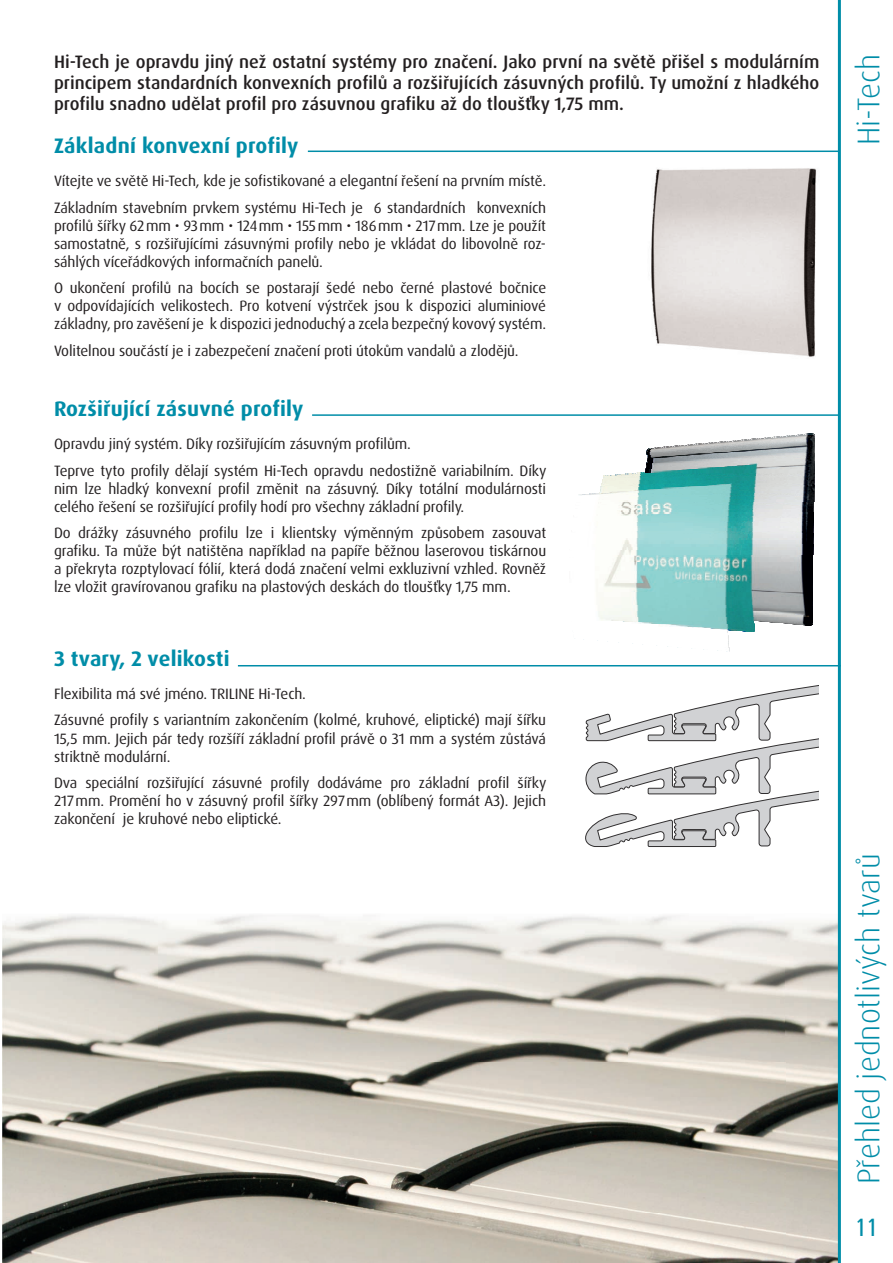
<style>
.page{position:relative;width:893px;height:1263px;background:#fff}
.page>*{position:absolute;margin:0;border:0;box-sizing:border-box;transform-origin:0 0}
.t1{font:300 31.5px "Dax Pro";color:#008da8}
.t2{font:27px "Raavi";color:#008da8}
.t3{font:700 21px "Dax Pro";letter-spacing:.01em;color:#008da8}
.t4{font:500 18px/21px "Dax Pro";color:#231f20;text-align:justify}
.t5{font:15px/18px "Dax Pro";letter-spacing:-.01em;color:#231f20}
</style>
<div class="page">
<img style="left:2px;top:913px;width:836px;height:350px">
<hr style="left:838px;top:0;width:3px;height:1263px;background:#008da8">
<img style="left:651px;top:168px;width:166px;height:189px">
<svg style="left:729px;top:630px;width:26px;height:2px"></svg>
<img style="left:623px;top:621px;width:131px;height:9px">
<svg style="left:792px;top:624px;width:21px;height:2px"></svg>
<img style="left:783px;top:623px;width:30px;height:1px">
<img style="left:770px;top:622px;width:43px;height:1px">
<img style="left:758px;top:621px;width:55px;height:1px">
<img style="left:599px;top:544px;width:214px;height:77px">
<img style="left:624px;top:525px;width:190px;height:19px">
<img style="left:621px;top:512px;width:193px;height:13px">
<img style="left:617px;top:502px;width:197px;height:10px">
<img style="left:580px;top:495px;width:234px;height:7px">
<img style="left:592px;top:494px;width:222px;height:1px">
<img style="left:600px;top:485px;width:214px;height:9px">
<img style="left:602px;top:477px;width:212px;height:8px">
<img style="left:604px;top:475px;width:210px;height:2px">
<img style="left:615px;top:475px;width:199px;height:1px">
<img style="left:627px;top:474px;width:187px;height:1px">
<img style="left:642px;top:473px;width:172px;height:1px">
<img style="left:645px;top:465px;width:169px;height:8px">
<img style="left:647px;top:449px;width:168px;height:16px">
<img style="left:649px;top:448px;width:166px;height:2px">
<img style="left:655px;top:448px;width:160px;height:1px">
<img style="left:666px;top:447px;width:149px;height:1px">
<img style="left:678px;top:446px;width:137px;height:1px">
<img style="left:687px;top:445px;width:128px;height:1px">
<img style="left:698px;top:444px;width:117px;height:1px">
<img style="left:711px;top:443px;width:104px;height:1px">
<img style="left:720px;top:442px;width:95px;height:1px">
<img style="left:732px;top:441px;width:83px;height:1px">
<img style="left:743px;top:440px;width:72px;height:1px">
<img style="left:756px;top:439px;width:59px;height:1px">
<img style="left:765px;top:438px;width:50px;height:1px">
<img style="left:775px;top:437px;width:40px;height:1px">
<svg style="left:786px;top:434px;width:29px;height:3px"></svg>
<svg style="left:585px;top:685px;width:234px;height:162px"></svg>
<hr style="left:308px;top:151px;width:531px;height:1px;background:#008da8">
<hr style="left:312px;top:414px;width:527px;height:2px;background:#008da8">
<hr style="left:238px;top:665px;width:603px;height:1px;background:#008da8">
<p class="t4" style="left:54px;top:51px;width:767px">Hi-Tech je opravdu jiný než ostatní systémy pro značení. Jako první na světě přišel s modulárním principem standardních konvexních profilů a rozšiřujících zásuvných profilů. Ty umožní z hladkého profilu snadno udělat profil pro zásuvnou grafiku až do tloušťky 1,75 mm.</p>
<h3 class="t3" style="left:54px;top:132px;width:246px">Základní konvexní profily</h3>
<p class="t5" style="left:54px;top:168px;width:494px;line-height:26.5px">Vítejte ve světě Hi-Tech, kde je sofistikované a elegantní řešení na prvním místě.<br>Základním stavebním prvkem systému Hi-Tech je 6 standardních konvexních</p>
<p class="t5" style="left:54px;top:217px;width:494px;text-align:justify">profilů šířky 62 mm • 93 mm • 124 mm • 155 mm • 186 mm • 217 mm. Lze je použít samostatně, s rozšiřujícími zásuvnými profily nebo je vkládat do libovolně roz&shy;sáhlých víceřádkových informačních panelů.</p>
<p class="t5" style="left:54px;top:279px;width:494px;text-align:justify">O ukončení profilů na bocích se postarají šedé nebo černé plastové bočnice v odpovídajících velikostech. Pro kotvení výstrček jsou k dispozici aluminiové základny, pro zavěšení je k dispozici jednoduchý a zcela bezpečný kovový systém.</p>
<p class="t5" style="left:54px;top:342px;width:466px">Volitelnou součástí je i zabezpečení značení proti útokům vandalů a zlodějů.</p>
<h3 class="t3" style="left:54px;top:395px;width:251px">Rozšiřující zásuvné profily</h3>
<p class="t5" style="left:54px;top:431px;width:494px;line-height:26.5px">Opravdu jiný systém. Díky rozšiřujícím zásuvným profilům.<br>Teprve tyto profily dělají systém Hi-Tech opravdu nedostižně variabilním. Díky</p>
<p class="t5" style="left:54px;top:480px;width:494px">nim lze hladký konvexní profil změnit na zásuvný. Díky totální modulárnosti celého řešení se rozšiřující profily hodí pro všechny základní profily.</p>
<p class="t5" style="left:54px;top:524px;width:494px;text-align:justify">Do drážky zásuvného profilu lze i klientsky výměnným způsobem zasouvat grafiku. Ta může být natištěna například na papíře běžnou laserovou tiskárnou a překryta rozptylovací fólií, která dodá značení velmi exkluzivní vzhled. Rovněž lze vložit gravírovanou grafiku na plastových deskách do tloušťky 1,75 mm.</p>
<h3 class="t3" style="left:54px;top:645px;width:177px">3 tvary, 2 velikosti</h3>
<p class="t5" style="left:54px;top:680px;width:494px;line-height:26.5px">Flexibilita má své jméno. TRILINE Hi-Tech.<br>Zásuvné profily s variantním zakončením (kolmé, kruhové, eliptické) mají šířku</p>
<p class="t5" style="left:54px;top:729px;width:494px">15,5 mm. Jejich pár tedy rozšíří základní profil právě o 31 mm a systém zůstává striktně modulární.</p>
<p class="t5" style="left:54px;top:774px;width:494px;text-align:justify">Dva speciální rozšiřující zásuvné profily dodáváme pro základní profil šířky 217 mm. Promění ho v zásuvný profil šířky 297 mm (oblíbený formát A3). Jejich zakončení je kruhové nebo eliptické.</p>
<h1 class="t1" style="left:848px;top:145px;width:92px;rotate:-90deg">Hi-Tech</h1>
<h1 class="t1" style="left:848px;top:1184px;width:332px;rotate:-90deg">Přehled jednotlivých tvarů</h1>
<h2 class="t2" style="left:855px;top:1211px;width:24px">11</h2>
</div>
